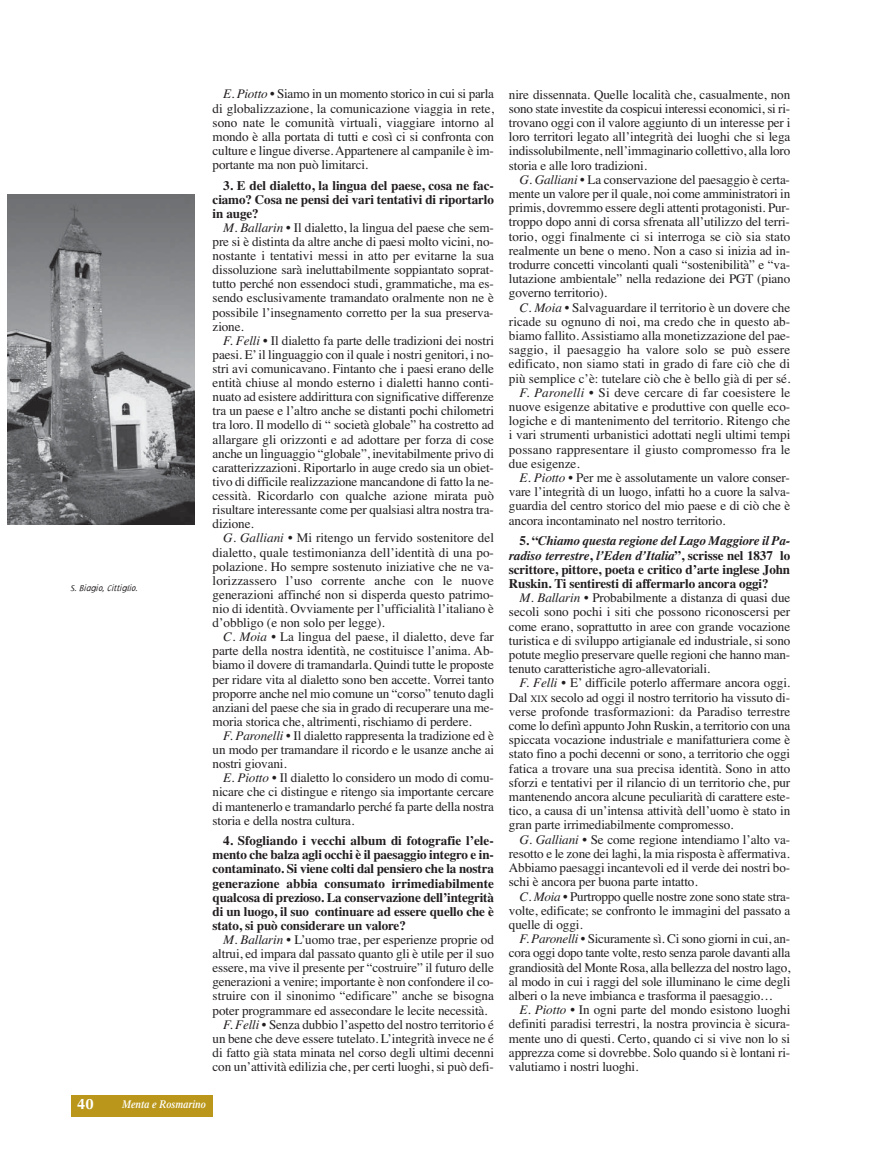
<style>
.page{position:relative;width:886px;height:1170px;background:#fff}
.page>*{position:absolute;margin:0;border:0;box-sizing:border-box;transform-origin:0 0}
.t1{font:700 15px "Optima LT Std";color:#fff}
.t2{font:13.12px/14.1px "Times";letter-spacing:-.01em;color:#231f20;text-align:justify}
.t3{font:700 13.12px/14.1px "Times";letter-spacing:-.01em;color:#231f20;text-align:justify}
.t4{font:13.12px "Times";letter-spacing:.01em;color:#231f20}
.t5{font:italic 600 11.25px "Times LT Std";color:#fff;scale:.9 1}
.t6{font:italic 300 8.75px "Jacoby ICG";color:#231f20}
.s1{font-style:italic}
.s2{font-size:9.88px}
</style>
<div class="page">
<img style="left:7px;top:195px;width:188px;height:329px">
<div style="left:71px;top:1095px;width:142px;height:21px;background:#ba971a"></div>
<p class="t6" style="left:71px;top:582px;width:69px">S. Biagio, Cittiglio.</p>
<p class="t2" style="left:213px;top:88px;width:283px;text-indent:11px"><span class="s1">E. Piotto</span> • Siamo in un momento storico in cui si parla di globalizzazione, la comunicazione viaggia in rete, sono nate le comunità virtuali, viaggiare intorno al mondo è alla portata di tutti e così ci si confronta con culture e lingue diverse. Appartenere al campanile è im&shy;portante ma non può limitarci.</p>
<p class="t3" style="left:213px;top:179px;width:283px;text-indent:11px">3. E del dialetto, la lingua del paese, cosa ne fac&shy;ciamo? Cosa ne pensi dei vari tentativi di riportarlo in auge?</p>
<p class="t2" style="left:213px;top:222px;width:283px;text-indent:11px"><span class="s1">M. Ballarin</span> • Il dialetto, la lingua del paese che sem&shy;pre si è distinta da altre anche di paesi molto vicini, no&shy;nostante i tentativi messi in atto per evitarne la sua dissoluzione sarà ineluttabilmente soppiantato soprat&shy;tutto perché non essendoci studi, grammatiche, ma es&shy;sendo esclusivamente tramandato oralmente non ne è possibile l’insegnamento corretto per la sua preserva&shy;zione.</p>
<p class="t2" style="left:213px;top:334px;width:283px;text-indent:11px"><span class="s1">F. Felli</span> • Il dialetto fa parte delle tradizioni dei nostri paesi. E’ il linguaggio con il quale i nostri genitori, i no&shy;stri avi comunicavano. Fintanto che i paesi erano delle entità chiuse al mondo esterno i dialetti hanno conti&shy;nuato ad esistere addirittura con significative differenze tra un paese e l’altro anche se distanti pochi chilometri tra loro. Il modello di “ società globale” ha costretto ad allargare gli orizzonti e ad adottare per forza di cose anche un linguaggio “globale”, inevitabilmente privo di caratterizzazioni. Riportarlo in auge credo sia un obiet&shy;tivo di difficile realizzazione mancandone di fatto la ne&shy;cessità. Ricordarlo con qualche azione mirata può risultare interessante come per qualsiasi altra nostra tra&shy;dizione.</p>
<p class="t2" style="left:213px;top:532px;width:283px;text-indent:11px"><span class="s1">G. Galliani</span> • Mi ritengo un fervido sostenitore del dialetto, quale testimonianza dell’identità di una po&shy;polazione. Ho sempre sostenuto iniziative che ne va&shy;lorizzassero l’uso corrente anche con le nuove generazioni affinché non si disperda questo patrimo&shy;nio di identità. Ovviamente per l’ufficialità l’italiano è d’obbligo (e non solo per legge).</p>
<p class="t2" style="left:213px;top:631px;width:283px;text-indent:11px"><span class="s1">C. Moia</span> • La lingua del paese, il dialetto, deve far parte della nostra identità, ne costituisce l’anima. Ab&shy;biamo il dovere di tramandarla. Quindi tutte le proposte per ridare vita al dialetto sono ben accette. Vorrei tanto proporre anche nel mio comune un “corso” tenuto dagli anziani del paese che sia in grado di recuperare una me&shy;moria storica che, altrimenti, rischiamo di perdere.</p>
<p class="t2" style="left:213px;top:729px;width:283px;text-indent:11px"><span class="s1">F. Paronelli</span> • Il dialetto rappresenta la tradizione ed è un modo per tramandare il ricordo e le usanze anche ai nostri giovani.</p>
<p class="t2" style="left:213px;top:772px;width:283px;text-indent:11px"><span class="s1">E. Piotto</span> • Il dialetto lo considero un modo di comu&shy;nicare che ci distingue e ritengo sia importante cercare di mantenerlo e tramandarlo perché fa parte della nostra storia e della nostra cultura.</p>
<p class="t3" style="left:213px;top:834px;width:283px;text-indent:11px">4. Sfogliando i vecchi album di fotografie l’ele&shy;mento che balza agli occhi è il paesaggio integro e in&shy;contaminato. Si viene colti dal pensiero che la nostra generazione abbia consumato irrimediabilmente qualcosa di prezioso. La conservazione dell’integrità di un luogo, il suo continuare ad essere quello che è stato, si può considerare un valore?</p>
<p class="t2" style="left:223px;top:933px;width:272px"><span class="s1">M. Ballarin</span> • L’uomo trae, per esperienze proprie od</p>
<p class="t2" style="left:213px;top:947px;width:283px">altrui, ed impara dal passato quanto gli è utile per il suo</p>
<p class="t2" style="left:213px;top:961px;width:283px">essere, ma vive il presente per “costruire” il futuro delle</p>
<p class="t2" style="left:213px;top:976px;width:283px">generazioni a venire; importante è non confondere il co-</p>
<p class="t2" style="left:213px;top:990px;width:283px">struire con il sinonimo “edificare” anche se bisogna</p>
<p class="t2" style="left:213px;top:1004px;width:276px">poter programmare ed assecondare le lecite necessità.</p>
<p class="t2" style="left:223px;top:1018px;width:272px"><span class="s1">F. Felli</span> • Senza dubbio l’aspetto del nostro territorio é</p>
<p class="t2" style="left:213px;top:1032px;width:283px">un bene che deve essere tutelato. L’integrità invece ne é</p>
<p class="t2" style="left:213px;top:1046px;width:283px">di fatto già stata minata nel corso degli ultimi decenni</p>
<p class="t2" style="left:213px;top:1060px;width:283px">con un’attività edilizia che, per certi luoghi, si può defi-</p>
<p class="t1" style="left:77px;top:1094px;width:18px">40</p>
<p class="t5" style="left:122px;top:1097px;width:95px">Menta e Rosmarino</p>
<p class="t2" style="left:509px;top:88px;width:283px">nire dissennata. Quelle località che, casualmente, non sono state investite da cospicui interessi economici, si ri&shy;trovano oggi con il valore aggiunto di un interesse per i loro territori legato all’integrità dei luoghi che si lega indissolubilmente, nell’immaginario collettivo, alla loro storia e alle loro tradizioni.</p>
<p class="t2" style="left:509px;top:173px;width:283px;text-indent:11px"><span class="s1">G. Galliani</span> • La conservazione del paesaggio è certa&shy;mente un valore per il quale, noi come amministratori in primis, dovremmo essere degli attenti protagonisti. Pur&shy;troppo dopo anni di corsa sfrenata all’utilizzo del terri&shy;torio, oggi finalmente ci si interroga se ciò sia stato realmente un bene o meno. Non a caso si inizia ad in&shy;trodurre concetti vincolanti quali “sostenibilità” e “va&shy;lutazione ambientale” nella redazione dei PGT (piano governo territorio).</p>
<p class="t2" style="left:519px;top:301px;width:272px"><span class="s1">C. Moia</span> • Salvaguardare il territorio è un dovere che</p>
<p class="t2" style="left:509px;top:315px;width:283px">ricade su ognuno di noi, ma credo che in questo ab-</p>
<p class="t2" style="left:509px;top:330px;width:283px">biamo fallito. Assistiamo alla monetizzazione del pae-</p>
<p class="t4" style="left:509px;top:345px;width:283px">saggio, il paesaggio ha valore solo se può essere</p>
<p class="t2" style="left:509px;top:358px;width:283px">edificato, non siamo stati in grado di fare ciò che di</p>
<p class="t2" style="left:509px;top:372px;width:283px">più semplice c’è: tutelare ciò che è bello già di per sé.</p>
<p class="t4" style="left:519px;top:387px;width:272px"><span class="s1">F. Paronelli</span> • Si deve cercare di far coesistere le</p>
<p class="t2" style="left:509px;top:401px;width:283px">nuove esigenze abitative e produttive con quelle eco-</p>
<p class="t2" style="left:509px;top:415px;width:283px">logiche e di mantenimento del territorio. Ritengo che</p>
<p class="t2" style="left:509px;top:429px;width:283px">i vari strumenti urbanistici adottati negli ultimi tempi</p>
<p class="t4" style="left:509px;top:444px;width:283px">possano rappresentare il giusto compromesso fra le</p>
<p class="t2" style="left:509px;top:457px;width:72px">due esigenze.</p>
<p class="t2" style="left:519px;top:472px;width:272px"><span class="s1">E. Piotto</span> • Per me è assolutamente un valore conser-</p>
<p class="t2" style="left:509px;top:486px;width:283px">vare l’integrità di un luogo, infatti ho a cuore la salva-</p>
<p class="t2" style="left:509px;top:500px;width:283px">guardia del centro storico del mio paese e di ciò che è</p>
<p class="t2" style="left:509px;top:514px;width:218px">ancora incontaminato nel nostro territorio.</p>
<p class="t3" style="left:509px;top:535px;width:283px;text-indent:11px">5. “<span class="s1">Chiamo questa regione del Lago Maggiore il Pa&shy;radiso terrestre</span>, <span class="s1">l’Eden d’Italia</span>”, scrisse nel 1837 lo scrittore, pittore, poeta e critico d’arte inglese John Ruskin. Ti sentiresti di affermarlo ancora oggi?</p>
<p class="t2" style="left:509px;top:592px;width:283px;text-indent:11px"><span class="s1">M. Ballarin</span> • Probabilmente a distanza di quasi due secoli sono pochi i siti che possono riconoscersi per come erano, soprattutto in aree con grande vocazione turistica e di sviluppo artigianale ed industriale, si sono potute meglio preservare quelle regioni che hanno man&shy;tenuto caratteristiche agro-allevatoriali.</p>
<p class="t2" style="left:509px;top:677px;width:283px;text-indent:11px"><span class="s1">F. Felli</span> • E’ difficile poterlo affermare ancora oggi.<br>Dal <span class="s2">XIX</span> secolo ad oggi il nostro territorio ha vissuto di&shy;verse profonde trasformazioni: da Paradiso terrestre come lo definì appunto John Ruskin, a territorio con una spiccata vocazione industriale e manifatturiera come è stato fino a pochi decenni or sono, a territorio che oggi fatica a trovare una sua precisa identità. Sono in atto sforzi e tentativi per il rilancio di un territorio che, pur mantenendo ancora alcune peculiarità di carattere este&shy;tico, a causa di un’intensa attività dell’uomo è stato in gran parte irrimediabilmente compromesso.</p>
<p class="t2" style="left:509px;top:833px;width:283px;text-indent:11px"><span class="s1">G. Galliani</span> • Se come regione intendiamo l’alto va&shy;resotto e le zone dei laghi, la mia risposta è affermativa.<br>Abbiamo paesaggi incantevoli ed il verde dei nostri bo&shy;schi è ancora per buona parte intatto.</p>
<p class="t2" style="left:509px;top:890px;width:283px;text-indent:11px"><span class="s1">C. Moia</span> • Purtroppo quelle nostre zone sono state stra&shy;volte, edificate; se confronto le immagini del passato a quelle di oggi.</p>
<p class="t2" style="left:509px;top:932px;width:283px;text-indent:11px"><span class="s1">F. Paronelli</span> • Sicuramente sì. Ci sono giorni in cui, an&shy;cora oggi dopo tante volte, resto senza parole davanti alla grandiosità del Monte Rosa, alla bellezza del nostro lago, al modo in cui i raggi del sole illuminano le cime degli alberi o la neve imbianca e trasforma il paesaggio…</p>
<p class="t2" style="left:509px;top:1003px;width:283px;text-indent:11px"><span class="s1">E. Piotto</span> • In ogni parte del mondo esistono luoghi definiti paradisi terrestri, la nostra provincia è sicura&shy;mente uno di questi. Certo, quando ci si vive non lo si apprezza come si dovrebbe. Solo quando si è lontani ri&shy;valutiamo i nostri luoghi.</p>
</div>
